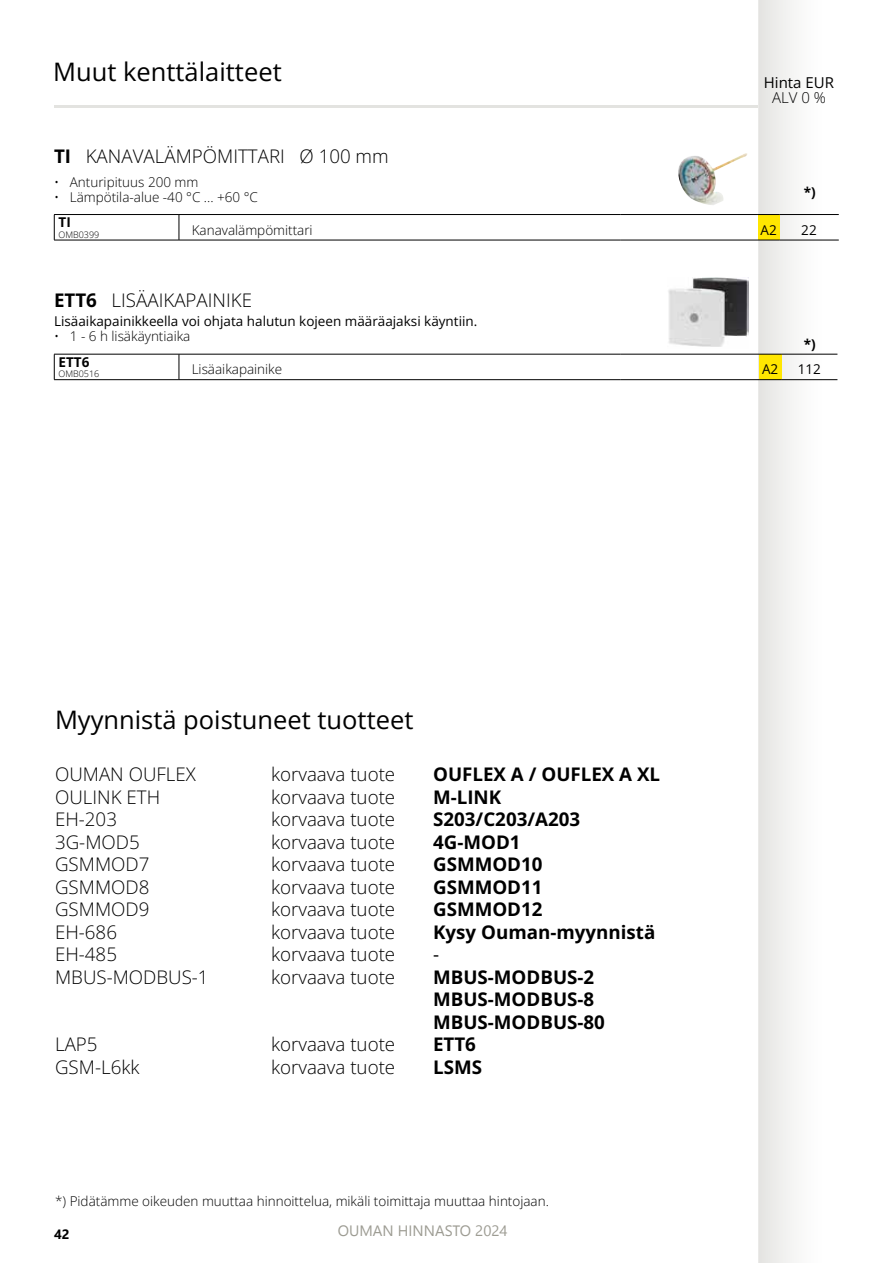
<style>
.page{position:relative;width:893px;height:1263px;background:#fff}
.page>*{position:absolute;margin:0;border:0;box-sizing:border-box;transform-origin:0 0}
.t1{font:25.5px "Open Sans";color:#000}
.t2{font:300 18.75px "Open Sans";color:#000}
.t3{font:700 18.75px/22.5px "Open Sans";color:#000}
.t4{font:18.75px "Open Sans";color:#000}
.t5{font:15px "Nirmala UI";color:#9d9c93}
.t6{font:15px "Open Sans";color:#000}
.t7{font:300 15px "Open Sans";color:#000}
.t8{font:300 13.5px "Open Sans";color:#000}
.t9{font:13.5px "Open Sans";color:#000}
.t10{font:700 13.5px "Open Sans";color:#000}
.t11{font:700 13.5px "Nirmala UI";color:#000}
.t12{font:300 9px "Open Sans";color:#000}
.s1{font-weight:700}
</style>
<div class="page">
<div style="left:758px;top:0;width:81px;height:1263px;background:linear-gradient(to right,#e7e6e4,#fff)"></div>
<hr style="left:54px;top:105px;width:704px;height:3px;background:#9d9c93">
<img style="left:678px;top:153px;width:69px;height:52px">
<div style="left:758px;top:215px;width:21px;height:25px;background:#ffe600"></div>
<hr style="left:54px;top:214px;width:125px;height:1px;background:#000">
<svg style="left:54px;top:215px;width:1px;height:25px"></svg>
<hr style="left:179px;top:214px;width:441px;height:1px;background:#000">
<hr style="left:620px;top:214px;width:138px;height:1px;background:#000">
<svg style="left:758px;top:214px;width:21px;height:1px"></svg>
<hr style="left:779px;top:214px;width:60px;height:1px;background:#000">
<hr style="left:54px;top:240px;width:125px;height:1px;background:#000">
<hr style="left:179px;top:240px;width:441px;height:1px;background:#000">
<hr style="left:620px;top:240px;width:138px;height:1px;background:#000">
<svg style="left:758px;top:240px;width:21px;height:1px"></svg>
<hr style="left:779px;top:240px;width:60px;height:1px;background:#000">
<svg style="left:179px;top:215px;width:1px;height:25px"></svg>
<div style="left:759px;top:354px;width:22px;height:26px;background:#ffe600"></div>
<hr style="left:54px;top:354px;width:125px;height:1px;background:#000">
<svg style="left:54px;top:354px;width:1px;height:25px"></svg>
<hr style="left:179px;top:354px;width:441px;height:1px;background:#000">
<hr style="left:620px;top:354px;width:139px;height:1px;background:#000">
<svg style="left:759px;top:354px;width:22px;height:1px"></svg>
<hr style="left:781px;top:354px;width:56px;height:1px;background:#000">
<hr style="left:54px;top:379px;width:125px;height:1px;background:#000">
<hr style="left:179px;top:379px;width:441px;height:1px;background:#000">
<hr style="left:620px;top:379px;width:139px;height:1px;background:#000">
<svg style="left:759px;top:379px;width:22px;height:1px"></svg>
<hr style="left:781px;top:379px;width:56px;height:1px;background:#000">
<svg style="left:179px;top:354px;width:1px;height:25px"></svg>
<img style="left:668px;top:278px;width:80px;height:69px">
<h1 class="t1" style="left:53px;top:55px;width:230px">Muut kenttälaitteet</h1>
<p class="t6" style="left:764px;top:73px;width:72px">Hinta EUR</p>
<p class="t7" style="left:772px;top:88px;width:55px">ALV 0 %</p>
<p class="t2" style="left:54px;top:143px;width:336px"><span class="s1">TI</span> KANAVALÄMPÖMITTARI Ø 100 mm</p>
<p class="t8" style="left:54px;top:173px;width:146px">• Anturipituus 200 mm</p>
<p class="t8" style="left:54px;top:188px;width:205px">• Lämpötila-alue -40 °C ... +60 °C</p>
<p class="t10" style="left:59px;top:213px;width:14px">TI</p>
<p class="t12" style="left:59px;top:228px;width:42px">OMB0399</p>
<p class="t8" style="left:192px;top:220px;width:122px">Kanavalämpömittari</p>
<p class="t9" style="left:760px;top:220px;width:18px">A2</p>
<p class="t9" style="left:801px;top:220px;width:17px">22</p>
<p class="t10" style="left:804px;top:182px;width:13px">*)</p>
<p class="t2" style="left:54px;top:287px;width:199px"><span class="s1">ETT6</span> LISÄAIKAPAINIKE</p>
<p class="t9" style="left:54px;top:312px;width:425px">Lisäaikapainikkeella voi ohjata halutun kojeen määräajaksi käyntiin.</p>
<p class="t8" style="left:54px;top:327px;width:138px">• 1 - 6 h lisäkäyntiaika</p>
<p class="t10" style="left:59px;top:353px;width:32px">ETT6</p>
<p class="t12" style="left:59px;top:368px;width:42px">OMB0516</p>
<p class="t8" style="left:192px;top:360px;width:92px">Lisäaikapainike</p>
<p class="t9" style="left:762px;top:360px;width:18px">A2</p>
<p class="t9" style="left:798px;top:360px;width:25px">112</p>
<p class="t10" style="left:804px;top:335px;width:13px">*)</p>
<h1 class="t1" style="left:55px;top:702px;width:360px">Myynnistä poistuneet tuotteet</h1>
<p class="t2" style="left:55px;top:761px;width:142px">OUMAN OUFLEX</p>
<p class="t2" style="left:271px;top:761px;width:126px">korvaava tuote</p>
<p class="t3" style="left:433px;top:762px;width:229px">OUFLEX A / OUFLEX A XL</p>
<p class="t2" style="left:55px;top:784px;width:107px">OULINK ETH</p>
<p class="t2" style="left:271px;top:784px;width:126px">korvaava tuote</p>
<p class="t3" style="left:433px;top:785px;width:70px">M-LINK</p>
<p class="t2" style="left:55px;top:806px;width:63px">EH-203</p>
<p class="t2" style="left:271px;top:806px;width:126px">korvaava tuote</p>
<p class="t3" style="left:433px;top:807px;width:149px">S203/C203/A203</p>
<p class="t2" style="left:55px;top:829px;width:86px">3G-MOD5</p>
<p class="t2" style="left:271px;top:829px;width:126px">korvaava tuote</p>
<p class="t3" style="left:433px;top:830px;width:89px">4G-MOD1</p>
<p class="t2" style="left:55px;top:851px;width:96px">GSMMOD7</p>
<p class="t2" style="left:271px;top:851px;width:126px">korvaava tuote</p>
<p class="t3" style="left:433px;top:852px;width:111px">GSMMOD10</p>
<p class="t2" style="left:55px;top:874px;width:96px">GSMMOD8</p>
<p class="t2" style="left:271px;top:874px;width:126px">korvaava tuote</p>
<p class="t3" style="left:433px;top:875px;width:111px">GSMMOD11</p>
<p class="t2" style="left:55px;top:896px;width:96px">GSMMOD9</p>
<p class="t2" style="left:271px;top:896px;width:126px">korvaava tuote</p>
<p class="t3" style="left:433px;top:897px;width:111px">GSMMOD12</p>
<p class="t2" style="left:55px;top:919px;width:63px">EH-686</p>
<p class="t2" style="left:271px;top:919px;width:126px">korvaava tuote</p>
<p class="t3" style="left:433px;top:920px;width:224px">Kysy Ouman-myynnistä</p>
<p class="t2" style="left:55px;top:941px;width:63px">EH-485</p>
<p class="t2" style="left:271px;top:941px;width:126px">korvaava tuote</p>
<p class="t4" style="left:433px;top:941px;width:8px">-</p>
<p class="t2" style="left:55px;top:964px;width:155px">MBUS-MODBUS-1</p>
<p class="t2" style="left:271px;top:964px;width:126px">korvaava tuote</p>
<p class="t3" style="left:433px;top:965px;width:173px">MBUS-MODBUS-2<br>MBUS-MODBUS-8<br>MBUS-MODBUS-80</p>
<p class="t2" style="left:55px;top:1031px;width:44px">LAP5</p>
<p class="t2" style="left:271px;top:1031px;width:126px">korvaava tuote</p>
<p class="t3" style="left:433px;top:1032px;width:44px">ETT6</p>
<p class="t2" style="left:55px;top:1054px;width:86px">GSM-L6kk</p>
<p class="t2" style="left:271px;top:1054px;width:126px">korvaava tuote</p>
<p class="t3" style="left:433px;top:1055px;width:50px">LSMS</p>
<p class="t8" style="left:55px;top:1192px;width:495px">*) Pidätämme oikeuden muuttaa hinnoittelua, mikäli toimittaja muuttaa hintojaan.</p>
<p class="t11" style="left:54px;top:1223px;width:17px">42</p>
<p class="t5" style="left:338px;top:1218px;width:171px">OUMAN HINNASTO 2024</p>
</div>
